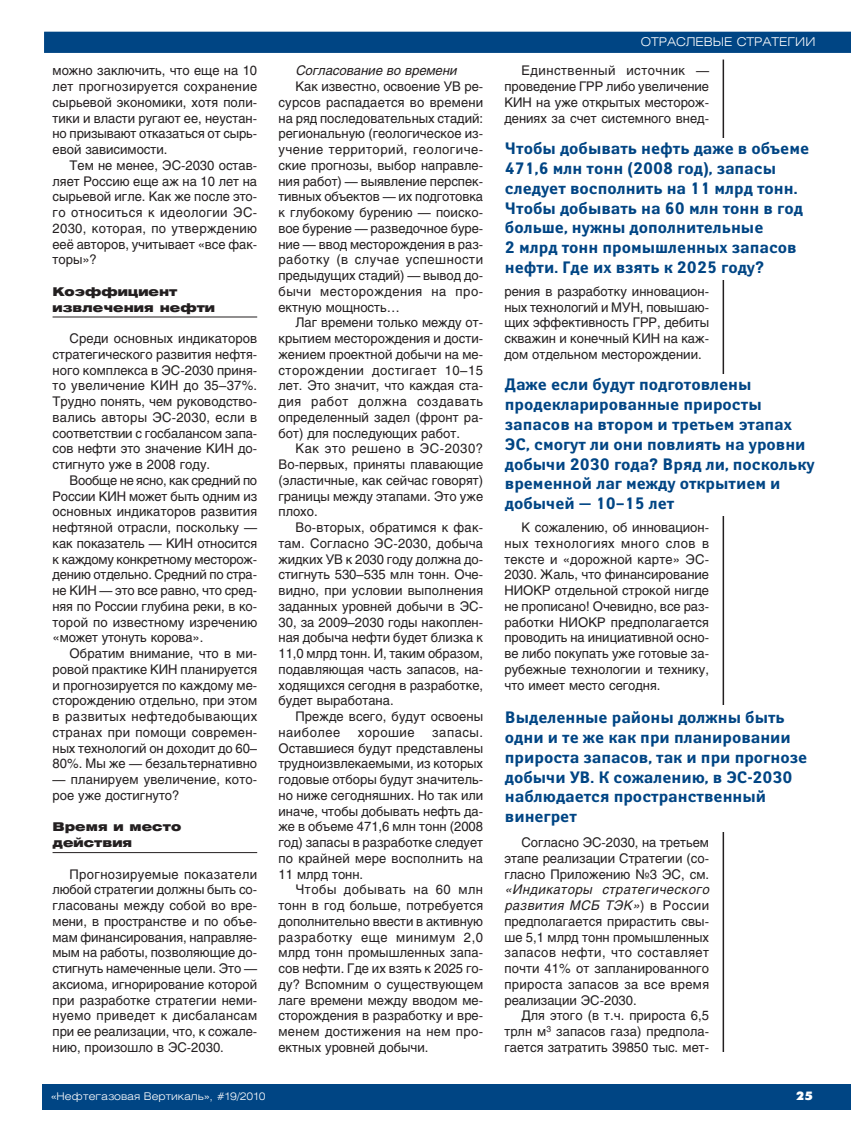
<style>
.page{position:relative;width:851px;height:1127px;background:#fff}
.page>*{position:absolute;margin:0;border:0;box-sizing:border-box;transform-origin:0 0}
.t1{font:700 16.5px/19.8px "Yanus C";color:#004584}
.t2{font:13.2px/15.8px "Helios";color:#231f20;text-align:justify}
.t3{font:italic 13.2px "Helios";color:#231f20}
.t4{font:13.2px "Helios";letter-spacing:.04em;color:#231f20}
.t5{font:900 12px/15.8px "Helios Ext";letter-spacing:.005em;color:#231f20}
.t6{font:300 12px "Helios Ext";color:#fff}
.t7{font:12px "Futura Futuris XC";color:#fff}
.t8{font:300 10.5px "Helios Ext";color:#fff}
.s1{font-style:italic}
</style>
<div class="page">
<div style="left:43px;top:1084px;width:807px;height:26px;background:#004584"></div>
<hr style="left:53px;top:317px;width:204px;height:1px;background:#231f20">
<hr style="left:53px;top:852px;width:204px;height:1px;background:#231f20">
<svg style="left:44px;top:31px;width:806px;height:22px;background:#084b88"></svg>
<hr style="left:722px;top:60px;width:2px;height:992px;background:#231f20">
<div style="left:505px;top:138px;width:311px;height:142px;background:#fff"></div>
<div style="left:505px;top:375px;width:311px;height:141px;background:#fff"></div>
<div style="left:505px;top:705px;width:311px;height:126px;background:#fff"></div>
<p class="t2" style="left:53px;top:64px;width:206px">можно заключить, что еще на 10 лет прогнозируется сохранение сырьевой экономики, хотя поли&shy;тики и власти ругают ее, неустан&shy;но призывают отказаться от сырь&shy;евой зависимости.</p>
<p class="t2" style="left:53px;top:159px;width:206px;text-indent:17px">Тем не менее, ЭС-2030 остав&shy;ляет Россию еще аж на 10 лет на сырьевой игле. Как же после это&shy;го относиться к идеологии ЭС-2030, которая, по утверждению ееё авторов, учитывает «все фак&shy;торы»?</p>
<p class="t5" style="left:53px;top:285px;width:164px">Коэффициент извлечения нефти</p>
<p class="t2" style="left:53px;top:332px;width:206px;text-indent:17px">Среди основных индикаторов стратегического развития нефтя&shy;ного комплекса в ЭС-2030 приня&shy;то увеличение КИН до 35–37%.<br>Трудно понять, чем руководство&shy;вались авторы ЭС-2030, если в соответствии с госбалансом запа&shy;сов нефти это значение КИН до&shy;стигнуто уже в 2008 году.</p>
<p class="t2" style="left:53px;top:474px;width:206px;text-indent:17px">Вообще не ясно, как средний по России КИН может быть одним из основных индикаторов развития нефтяной отрасли, поскольку — как показатель — КИН относится к каждому конкретному месторож&shy;дению отдельно. Средний по стра&shy;не КИН — это все равно, что сред&shy;няя по России глубина реки, в ко&shy;торой по известному изречению «может утонуть корова».</p>
<p class="t2" style="left:53px;top:647px;width:206px;text-indent:17px">Обратим внимание, что в ми&shy;ровой практике КИН планируется и прогнозируется по каждому ме&shy;сторождению отдельно, при этом в развитых нефтедобывающих странах при помощи современ&shy;ных технологий он доходит до 60– 80%. Мы же — безальтернативно</p>
<p class="t2" style="left:53px;top:773px;width:206px">— планируем увеличение, кото&shy;рое уже достигнуто?</p>
<p class="t5" style="left:53px;top:820px;width:130px">Время и место действия</p>
<p class="t2" style="left:53px;top:867px;width:206px;text-indent:17px">Прогнозируемые показатели любой стратегии должны быть со&shy;гласованы между собой во вре&shy;мени, в пространстве и по объе&shy;мам финансирования, направляе&shy;мым на работы, позволяющие до&shy;стигнуть намеченные цели. Это — аксиома, игнорирование которой при разработке стратегии неми&shy;нуемо приведет к дисбалансам при ее реализации, что, к сожале&shy;нию, произошло в ЭС-2030.</p>
<p class="t3" style="left:295px;top:66px;width:165px">Согласование во времени</p>
<p class="t2" style="left:278px;top:80px;width:206px;text-indent:17px">Как известно, освоение УВ ре&shy;сурсов распадается во времени на ряд последовательных стадий: региональную (геологическое из&shy;учение территорий, геологиче&shy;ские прогнозы, выбор направле&shy;ния работ) — выявление перспек&shy;тивных объектов — их подготовка к глубокому бурению — поиско&shy;вое бурение — разведочное буре&shy;ние — ввод месторождения в раз&shy;работку (в случае успешности предыдущих стадий) — вывод до&shy;бычи месторождения на про&shy;ектную мощность…</p>
<p class="t2" style="left:278px;top:316px;width:206px;text-indent:17px">Лаг времени только между от&shy;крытием месторождения и дости&shy;жением проектной добычи на ме&shy;сторождении достигает 10–15 лет. Это значит, что каждая ста&shy;дия работ должна создавать определенный задел (фронт ра&shy;бот) для последующих работ.</p>
<p class="t2" style="left:278px;top:442px;width:206px;text-indent:17px">Как это решено в ЭС-2030?<br>Во-первых, приняты плавающие (эластичные, как сейчас говорят) границы между этапами. Это уже плохо.</p>
<p class="t2" style="left:278px;top:521px;width:206px;text-indent:17px">Во-вторых, обратимся к фак&shy;там. Согласно ЭС-2030, добыча жидких УВ к 2030 году должна до&shy;стигнуть 530–535 млн тонн. Оче&shy;видно, при условии выполнения заданных уровней добычи в ЭС-30, за 2009–2030 годы накоплен&shy;ная добыча нефти будет близка к 11,0 млрд тонн. И, таким образом, подавляющая часть запасов, на&shy;ходящихся сегодня в разработке, будет выработана.</p>
<p class="t2" style="left:278px;top:710px;width:206px;text-indent:17px">Прежде всего, будут освоены наиболее</p>
<p class="t2" style="left:278px;top:726px;width:206px;text-indent:154px">запасы.<br>Оставшиеся будут представлены трудноизвлекаемыми, из которых годовые отборы будут значитель&shy;но ниже сегодняшних. Но так или иначе, чтобы добывать нефть да&shy;же в объеме 471,6 млн тонн (2008 год) запасы в разработке следует по крайней мере восполнить на 11 млрд тонн.</p>
<p class="t2" style="left:278px;top:883px;width:206px;text-indent:17px">Чтобы добывать на 60 млн тонн в год больше, потребуется дополнительно ввести в активную разработку еще минимум 2,0 млрд тонн промышленных запа&shy;сов нефти. Где их взять к 2025 го&shy;ду? Вспомним о существующем лаге времени между вводом ме&shy;сторождения в разработку и вре&shy;менем достижения на нем про&shy;ектных уровней добычи.</p>
<p class="t4" style="left:358px;top:727px;width:58px">хорошие</p>
<p class="t8" style="left:51px;top:1092px;width:216px">«Нефтегазовая Вертикаль», #19/2010</p>
<p class="t6" style="left:640px;top:37px;width:176px">ОТРАСЛЕВЫЕ СТРАТЕГИИ</p>
<p class="t2" style="left:504px;top:64px;width:206px;text-indent:17px">Единственный источник — проведение ГРР либо увеличение КИН на уже открытых месторож&shy;дениях за счет системного внед-</p>
<p class="t1" style="left:505px;top:140px;width:305px">Чтобы добывать нефть даже в объеме<br>471,6 млн тонн (2008 год), запасы следует восполнить на 11 млрд тонн.<br>Чтобы добывать на 60 млн тонн в год больше, нужны дополнительные<br>2 млрд тонн промышленных запасов нефти. Где их взять к 2025 году?</p>
<p class="t2" style="left:504px;top:285px;width:206px">рения в разработку инновацион&shy;ных технологий и МУН, повышаю&shy;щих эффективность ГРР, дебиты скважин и конечный КИН на каж&shy;дом отдельном месторождении.</p>
<p class="t1" style="left:505px;top:376px;width:311px">Даже если будут подготовлены продекларированные приросты запасов на втором и третьем этапах<br>ЭС, смогут ли они повлиять на уровни добычи 2030 года? Вряд ли, поскольку временной лаг между открытием и добычей — 10–15 лет</p>
<p class="t2" style="left:504px;top:521px;width:206px;text-indent:17px">К сожалению, об инновацион&shy;ных технологиях много слов в тексте и «дорожной карте» ЭС-2030. Жаль, что финансирование НИОКР отдельной строкой нигде не прописано! Очевидно, все раз&shy;работки НИОКР предполагается проводить на инициативной осно&shy;ве либо покупать уже готовые за&shy;рубежные технологии и технику, что имеет место сегодня.</p>
<p class="t1" style="left:505px;top:709px;width:303px">Выделенные районы должны быть одни и те же как при планировании прироста запасов, так и при прогнозе добычи УВ. К сожалению, в ЭС-2030 наблюдается пространственный винегрет</p>
<p class="t2" style="left:504px;top:836px;width:206px;text-indent:17px">Согласно ЭС-2030, на третьем этапе реализации Стратегии (со&shy;гласно Приложению №3 ЭС, см.</p>
<p class="t2" style="left:504px;top:883px;width:209px;text-align:left"><span class="s1">«Индикаторы стратегического развития МСБ ТЭК»</span>) в Р о с с и и предполагается прирастить свы&shy;ше 5,1 млрд тонн промышленных запасов нефти, что составляет почти 41% от запланированного прироста запасов за все время реализации ЭС-2030.</p>
<p class="t2" style="left:504px;top:1009px;width:206px;text-indent:17px">Для этого (в т.ч. прироста 6,5 трлн м<sup>3</sup> запасов газа) предпола&shy;гается затратить 39850 тыс. мет-</p>
<p class="t7" style="left:796px;top:1091px;width:18px">25</p>
</div>
